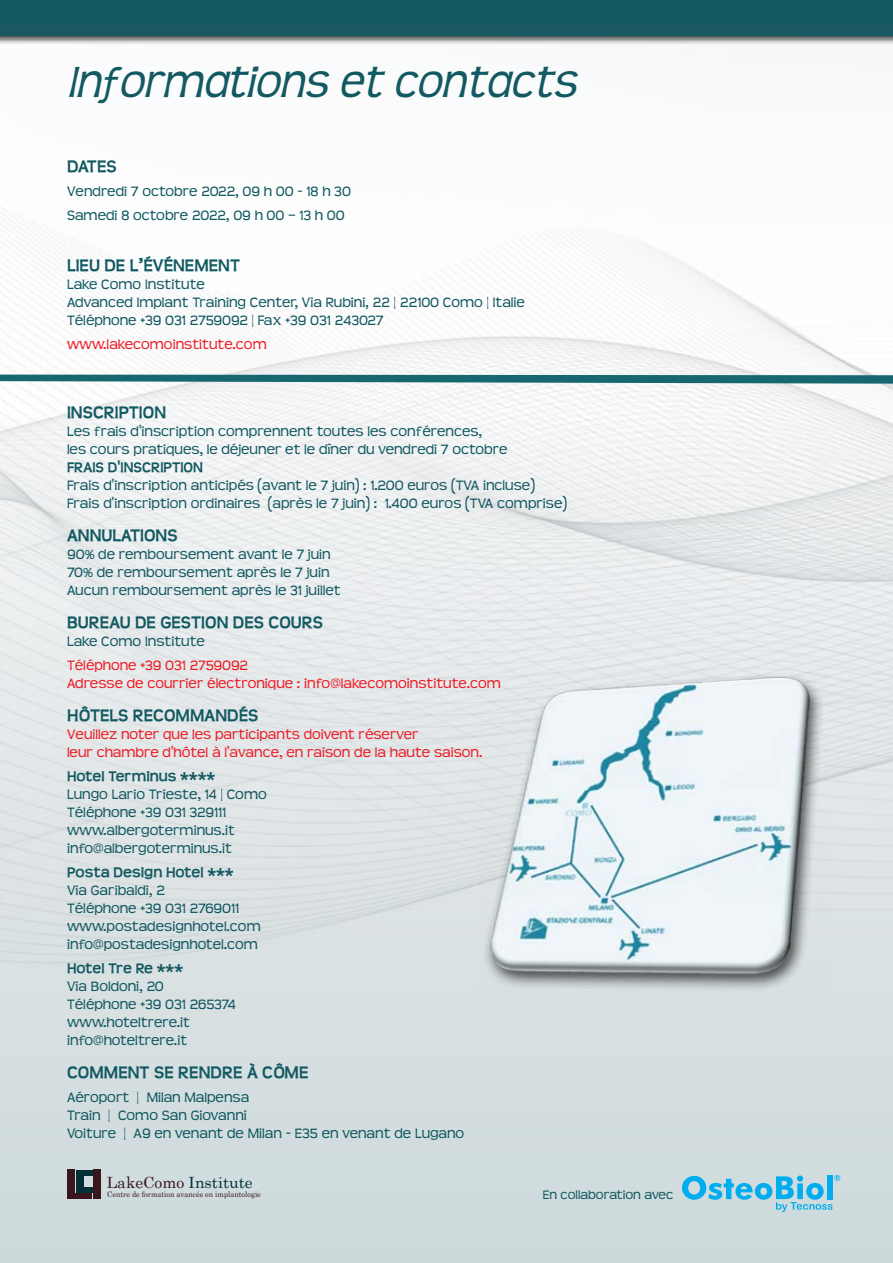
<style>
.page{position:relative;width:893px;height:1263px;background:#fff}
.page>*{position:absolute;margin:0;border:0;box-sizing:border-box;transform-origin:0 0}
.t1{font:italic 48px "Teen";color:#125961}
.t2{font:700 18px "Teen";color:#125961}
.t3{font:15.45px "Century";color:#033038}
.t4{font:15px/18px "Teen";color:#125961}
.t5{font:15px/18px "Teen";color:#ed1d24}
.t6{font:700 15px "Teen";color:#125961}
.t7{font:13.5px "Teen";color:#125961}
.t8{font:7.65px "Century";color:#39161e;scale:.94 1}
.s1{color:#39161e}
</style>
<div class="page">
<div style="left:0;top:0;width:893px;height:1263px;background:linear-gradient(to bottom,#fff,#ccd7d9)"></div>
<svg style="left:682px;top:1175px;width:158px;height:37px;background:#8acce3"></svg>
<svg style="left:0;top:375px;width:893px;height:9px;background:#3e8088"></svg>
<div style="left:67px;top:1170px;width:7px;height:29px;background:#39161e"></div>
<div style="left:94px;top:1170px;width:7px;height:29px;background:#39161e"></div>
<div style="left:76px;top:1170px;width:7px;height:22px;background:#033038"></div>
<div style="left:76px;top:1187px;width:16px;height:5px;background:#033038"></div>
<div style="left:76px;top:1170px;width:16px;height:5px;background:#033038"></div>
<div style="left:70px;top:1194px;width:22px;height:5px;background:#39161e"></div>
<img style="left:479px;top:668px;width:348px;height:327px">
<img style="left:0;top:23px;width:893px;height:22px">
<div style="left:0;top:0;width:893px;height:23px;background:#125961"></div>
<h1 class="t1" style="left:68px;top:56px;width:510px">Informations et contacts</h1>
<p class="t2" style="left:67px;top:156px;width:51px">DATES</p>
<p class="t4" style="left:67px;top:179px;width:285px;line-height:24px">Vendredi 7 octobre 2022, 09 h 00 - 18 h 30<br>Samedi 8 octobre 2022, 09 h 00 – 13 h 00</p>
<p class="t2" style="left:67px;top:255px;width:175px">LIEU DE L’ÉVÉNEMENT</p>
<p class="t4" style="left:67px;top:275px;width:459px">Lake Como Institute<br>Advanced Implant Training Center, Via Rubini, 22 | 22100 Como | Italie<br>Téléphone +39 031 2759092 | Fax +39 031 243027</p>
<p class="t5" style="left:67px;top:335px;width:201px">www.lakecomoinstitute.com</p>
<p class="t2" style="left:67px;top:402px;width:101px">INSCRIPTION</p>
<p class="t4" style="left:67px;top:422px;width:442px">Les frais d'inscription comprennent toutes les conférences,<br>les cours pratiques, le déjeuner et le dîner du vendredi 7 octobre</p>
<p class="t6" style="left:67px;top:458px;width:138px">FRAIS D'INSCRIPTION</p>
<p class="t4" style="left:67px;top:476px;width:501px">Frais d'inscription anticipés (avant le 7 juin) : 1.200 euros (TVA incluse)<br>Frais d'inscription ordinaires (après le 7 juin) : 1.400 euros (TVA comprise)</p>
<p class="t2" style="left:67px;top:525px;width:112px">ANNULATIONS</p>
<p class="t4" style="left:67px;top:545px;width:275px">90% de remboursement avant le 7 juin<br>70% de remboursement après le 7 juin<br>Aucun remboursement après le 31 juillet</p>
<p class="t2" style="left:67px;top:612px;width:258px">BUREAU DE GESTION DES COURS</p>
<p class="t4" style="left:67px;top:632px;width:139px">Lake Como Institute</p>
<p class="t5" style="left:67px;top:656px;width:435px">Téléphone +39 031 2759092<br>Adresse de courrier électronique : info@lakecomoinstitute.com</p>
<p class="t2" style="left:67px;top:705px;width:193px">HÔTELS RECOMMANDÉS</p>
<p class="t5" style="left:67px;top:725px;width:417px">Veuillez noter que les participants doivent réserver<br>leur chambre d'hôtel à l'avance, en raison de la haute saison.</p>
<p class="t6" style="left:67px;top:767px;width:150px">Hotel Terminus ****</p>
<p class="t4" style="left:67px;top:785px;width:201px">Lungo Lario Trieste, 14 | Como<br>Téléphone +39 031 329111 www.albergoterminus.it info@albergoterminus.it</p>
<p class="t6" style="left:67px;top:863px;width:168px">Posta Design Hotel ***</p>
<p class="t4" style="left:67px;top:881px;width:195px">Via Garibaldi, 2<br>Téléphone +39 031 2769011 www.postadesignhotel.com info@postadesignhotel.com</p>
<p class="t6" style="left:67px;top:959px;width:117px">Hotel Tre Re ***</p>
<p class="t4" style="left:67px;top:977px;width:170px">Via Boldoni, 20<br>Téléphone +39 031 265374 www.hoteltrere.it info@hoteltrere.it</p>
<p class="t2" style="left:67px;top:1062px;width:243px">COMMENT SE RENDRE À CÔME</p>
<p class="t4" style="left:67px;top:1088px;width:399px">Aéroport | Milan Malpensa<br>Train | Como San Giovanni<br>Voiture | A9 en venant de Milan - E35 en venant de Lugano</p>
<p class="t3" style="left:107px;top:1169px;width:147px"><span class="s1">LakeComo</span> Institute</p>
<p class="t8" style="left:107px;top:1187px;width:165px">Centre de formation avancée en implantologie</p>
<p class="t7" style="left:543px;top:1187px;width:132px">En collaboration avec</p>
</div>
